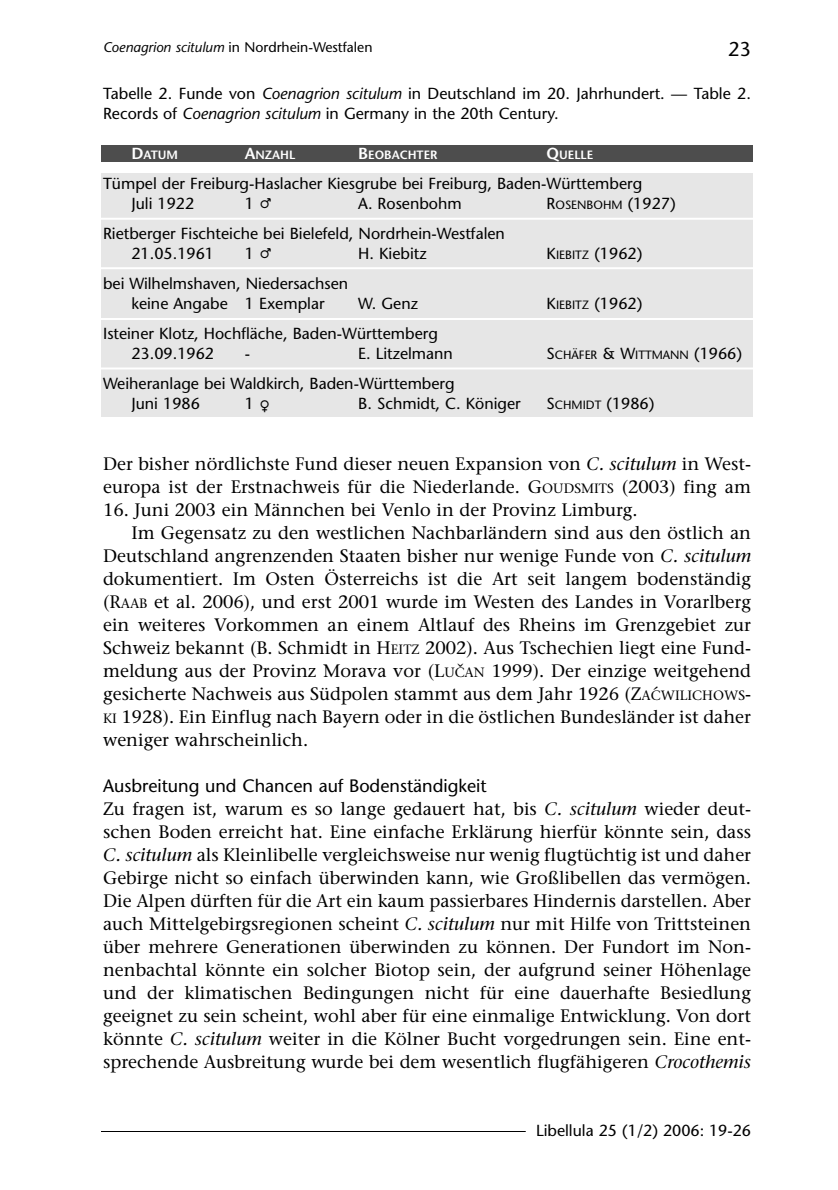
<style>
.page{position:relative;width:838px;height:1190px;background:#fff}
.page>*{position:absolute;margin:0;border:0;box-sizing:border-box;transform-origin:0 0}
.t1{font:20px "Stone Sans";color:#000}
.t2{font:18px/23px "Stone Serif";color:#000}
.t3{font:18px "Stone Sans";color:#000}
.t4{font:16px/20px "Stone Sans";color:#000}
.t5{font:14px "Stone Sans";color:#000}
.t6{font:12px "Stone Sans";color:#000}
.t7{font:600 12px "Stone Sans";color:#fff}
.s1{font-style:italic}
.s2{font-size:16px}
.s3{font-family:"Quirks ICG"}
.s4{font-size:12px}
.s5{font-size:13.6px}
</style>
<div class="page">
<hr style="left:101px;top:1131px;width:425px;height:1px;background:#000">
<div style="left:101px;top:145px;width:652px;height:17px;background:#4d4d4d"></div>
<div style="left:101px;top:173px;width:652px;height:244px;background:#e6e6e6"></div>
<hr style="left:101px;top:218px;width:652px;height:2px;background:#fff">
<hr style="left:101px;top:267px;width:652px;height:2px;background:#fff">
<hr style="left:101px;top:318px;width:652px;height:2px;background:#fff">
<hr style="left:101px;top:368px;width:652px;height:2px;background:#fff">
<p class="t5" style="left:103px;top:42px;width:271px"><span class="s1">Coenagrion scitulum</span> in Nordrhein-Westfalen</p>
<p class="t1" style="left:728px;top:42px;width:24px">23</p>
<p class="t4" style="left:103px;top:85px;width:649px">Tabelle 2. Funde von <span class="s1">Coenagrion scitulum</span> in Deutschland im 20. Jahrhundert. — Table 2.<br>Records of <span class="s1">Coenagrion scitulum</span> in Germany in the 20th Century.</p>
<p class="t7" style="left:131px;top:150px;width:48px"><span class="s2">D</span>ATUM</p>
<p class="t7" style="left:245px;top:150px;width:52px"><span class="s2">A</span>NZAHL</p>
<p class="t7" style="left:358px;top:150px;width:81px"><span class="s2">B</span>EOBACHTER</p>
<p class="t7" style="left:547px;top:150px;width:48px"><span class="s2">Q</span>UELLE</p>
<p class="t4" style="left:131px;top:175px;width:512px;text-indent:-28px">Tümpel der Freiburg-Haslacher Kiesgrube bei Freiburg, Baden-Württemberg<br>Juli 1922</p>
<p class="t4" style="left:245px;top:195px;width:29px">1 <span class="s3">P</span></p>
<p class="t4" style="left:358px;top:195px;width:105px">A. Rosenbohm</p>
<p class="t6" style="left:547px;top:200px;width:131px"><span class="s2">R</span>OSENBOHM <span class="s2">(1927)</span></p>
<p class="t4" style="left:131px;top:225px;width:375px;text-indent:-28px">Rietberger Fischteiche bei Bielefeld, Nordrhein-Westfalen<br>21.05.1961</p>
<p class="t4" style="left:245px;top:245px;width:29px">1 <span class="s3">P</span></p>
<p class="t4" style="left:358px;top:245px;width:70px">H. Kiebitz</p>
<p class="t4" style="left:547px;top:245px;width:97px">K<span class="s4">IEBITZ</span> (1962)</p>
<p class="t4" style="left:103px;top:275px;width:247px;text-align:center">bei Wilhelmshaven, Niedersachsen keine Angabe 1 Exemplar</p>
<p class="t4" style="left:358px;top:295px;width:61px">W. Genz</p>
<p class="t4" style="left:547px;top:295px;width:97px">K<span class="s4">IEBITZ</span> (1962)</p>
<p class="t4" style="left:131px;top:325px;width:308px;text-indent:-28px">Isteiner Klotz, Hochfläche, Baden-Württemberg<br>23.09.1962</p>
<p class="t4" style="left:245px;top:345px;width:7px">-</p>
<p class="t4" style="left:358px;top:345px;width:96px">E. Litzelmann</p>
<p class="t6" style="left:547px;top:350px;width:197px"><span class="s2">S</span>CHÄFER <span class="s2">&amp; W</span>ITTMANN <span class="s2">(1966)</span></p>
<p class="t4" style="left:131px;top:375px;width:325px;text-indent:-28px">Weiheranlage bei Waldkirch, Baden-Württemberg<br>Juni 1986</p>
<p class="t4" style="left:245px;top:395px;width:27px">1 <span class="s3">O</span></p>
<p class="t4" style="left:358px;top:395px;width:164px">B. Schmidt, C. Königer</p>
<p class="t4" style="left:547px;top:395px;width:109px">S<span class="s4">CHMIDT</span> (1986)</p>
<p class="t2" style="left:103px;top:454px;width:649px">Der bisher nördlichste Fund dieser neuen Expansion von <span class="s1">C. scitulum</span> in West&shy;europa ist der Erstnachweis für die Niederlande. G<span class="s5">OUDSMITS</span> (2003) fing am</p>
<p class="t2" style="left:103px;top:500px;width:536px">16. Juni 2003 ein Männchen bei Venlo in der Provinz Limburg.</p>
<p class="t2" style="left:131px;top:523px;width:621px">Im Gegensatz zu den westlichen Nachbarländern sind aus den östlich an</p>
<p class="t2" style="left:103px;top:546px;width:649px">Deutschland angrenzenden Staaten bisher nur wenige Funde von <span class="s1">C. scitulum</span></p>
<p class="t2" style="left:103px;top:569px;width:650px">dokumentiert. Im Osten Österreichs ist die Art seit langem bodenständig</p>
<p class="t2" style="left:103px;top:592px;width:649px">(R<span class="s5">AAB</span> et al. 2006), und erst 2001 wurde im Westen des Landes in Vorarlberg</p>
<p class="t2" style="left:103px;top:615px;width:650px">ein weiteres Vorkommen an einem Altlauf des Rheins im Grenzgebiet zur</p>
<p class="t2" style="left:103px;top:638px;width:649px">Schweiz bekannt (B. Schmidt in H<span class="s5">EITZ</span> 2002). Aus Tschechien liegt eine Fund-</p>
<p class="t2" style="left:103px;top:661px;width:649px">meldung aus der Provinz Morava vor (L<span class="s5">UC</span>ˇ<span class="s5">AN</span> 1999). Der einzige weitgehend</p>
<p class="t2" style="left:103px;top:684px;width:649px">gesicherte Nachweis aus Südpolen stammt aus dem Jahr 1926 (Z<span class="s5">AC</span>´<span class="s5">WILICHOWS</span>-</p>
<p class="t2" style="left:103px;top:707px;width:649px"><span class="s5">KI</span> 1928). Ein Einflug nach Bayern oder in die östlichen Bundesländer ist daher</p>
<p class="t2" style="left:103px;top:730px;width:207px">weniger wahrscheinlich.</p>
<p class="t3" style="left:103px;top:779px;width:385px">Ausbreitung und Chancen auf Bodenständigkeit</p>
<p class="t2" style="left:103px;top:799px;width:650px;text-align:justify">Zu fragen ist, warum es so lange gedauert hat, bis <span class="s1">C. scitulum</span> wieder deut&shy;schen Boden erreicht hat. Eine einfache Erklärung hierfür könnte sein, dass <span class="s1">C. scitulum</span> als Kleinlibelle vergleichsweise nur wenig flugtüchtig ist und daher Gebirge nicht so einfach überwinden kann, wie Großlibellen das vermögen.<br>Die Alpen dürften für die Art ein kaum passierbares Hindernis darstellen. Aber auch Mittelgebirgsregionen scheint <span class="s1">C. scitulum</span> nur mit Hilfe von Trittsteinen über mehrere Generationen überwinden zu können. Der Fundort im Non&shy;nenbachtal könnte ein solcher Biotop sein, der aufgrund seiner Höhenlage und der klimatischen Bedingungen nicht für eine dauerhafte Besiedlung geeignet zu sein scheint, wohl aber für eine einmalige Entwicklung. Von dort könnte <span class="s1">C. scitulum</span> weiter in die Kölner Bucht vorgedrungen sein. Eine ent&shy;sprechende Ausbreitung wurde bei dem wesentlich flugfähigeren <span class="s1">Crocothemis</span></p>
<p class="t4" style="left:536px;top:1122px;width:217px">Libellula 25 (1/2) 2006: 19-26</p>
</div>
